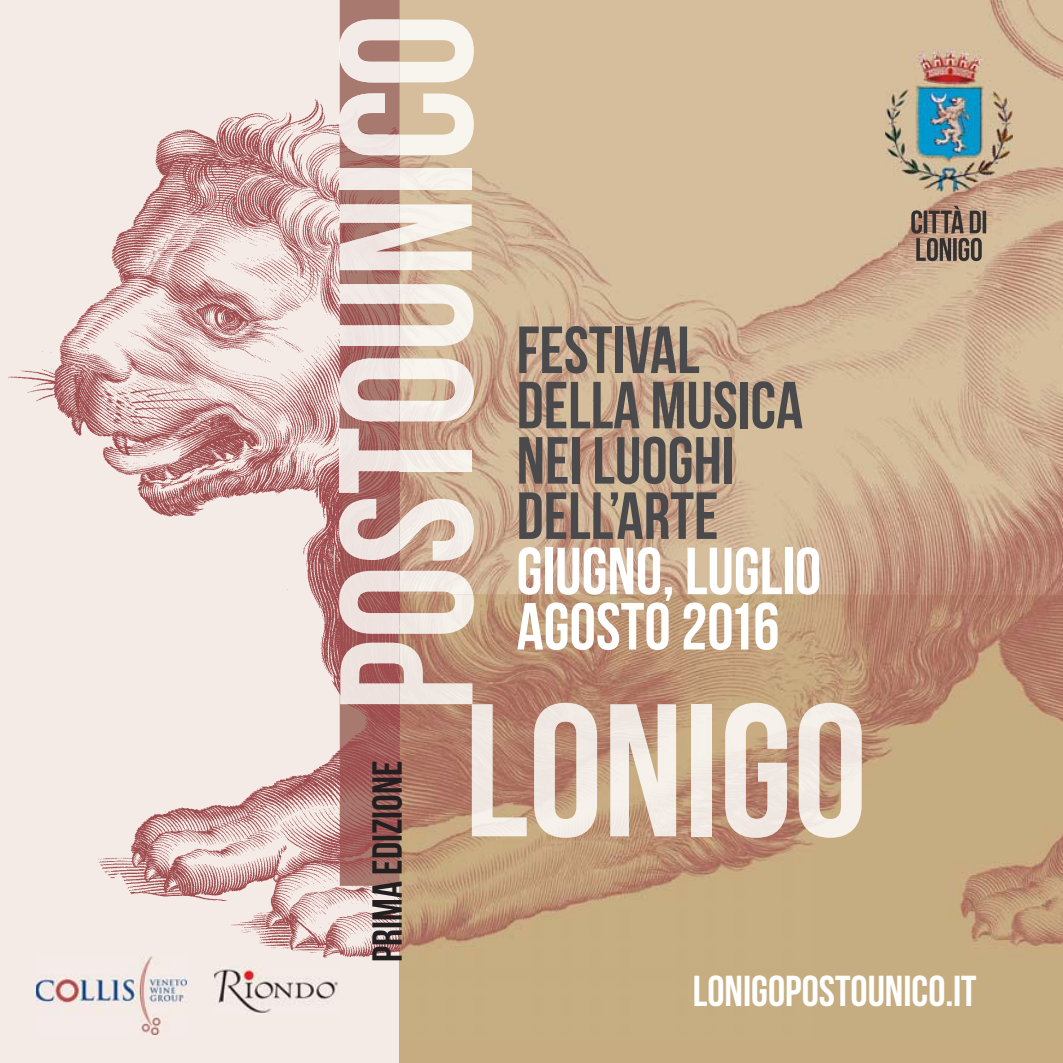
<style>
.page{position:relative;width:1063px;height:1063px;background:#fff}
.page>*{position:absolute;margin:0;border:0;box-sizing:border-box;transform-origin:0 0}
.t1{font:700 66.5px/55.2px "Bebas Neue";color:#4a4a4c}
.t2{font:700 66.5px/55.2px "Bebas Neue";color:#fff}
.t3{font:700 43.25px "Bebas Neue";color:#fff}
.t4{font:700 42px "Bebas Neue";color:#231f20}
</style>
<div class="page">
<div style="left:0;top:0;width:400px;height:1063px;background:#f4ebe6"></div>
<div style="left:400px;top:0;width:663px;height:1063px;background:#c7ac81"></div>
<img style="left:400px;top:594px;width:663px;height:358px">
<img style="left:400px;top:0;width:415px;height:594px">
<img style="left:815px;top:0;width:248px;height:82px">
<img style="left:815px;top:82px;width:84px;height:512px">
<img style="left:983px;top:82px;width:80px;height:512px">
<img style="left:899px;top:192px;width:84px;height:402px">
<img style="left:8px;top:0;width:392px;height:1040px">
<img style="left:214px;top:967px;width:123px;height:46px">
<img style="left:36px;top:957px;width:150px;height:77px">
<img style="left:340px;top:643px;width:132px;height:61px">
<img style="left:441px;top:594px;width:33px;height:40px">
<img style="left:400px;top:571px;width:73px;height:23px">
<svg style="left:339px;top:593px;width:1px;height:18px"></svg>
<img style="left:340px;top:571px;width:60px;height:63px">
<img style="left:340px;top:499px;width:134px;height:62px">
<svg style="left:339px;top:521px;width:1px;height:17px"></svg>
<div style="left:400px;top:450px;width:72px;height:21px;background:#f5efea"></div>
<img style="left:340px;top:429px;width:60px;height:64px">
<img style="left:441px;top:358px;width:33px;height:63px">
<svg style="left:339px;top:381px;width:1px;height:18px"></svg>
<img style="left:340px;top:358px;width:60px;height:63px">
<img style="left:440px;top:284px;width:33px;height:62px">
<img style="left:340px;top:284px;width:60px;height:62px">
<img style="left:340px;top:204px;width:132px;height:66px">
<div style="left:341px;top:169px;width:131px;height:20px;background:#f4ede9"></div>
<svg style="left:340px;top:169px;width:1px;height:20px"></svg>
<img style="left:441px;top:93px;width:33px;height:62px">
<svg style="left:339px;top:115px;width:1px;height:18px"></svg>
<img style="left:340px;top:93px;width:60px;height:62px">
<img style="left:441px;top:19px;width:33px;height:63px">
<svg style="left:339px;top:42px;width:1px;height:18px"></svg>
<img style="left:340px;top:19px;width:60px;height:63px">
<img style="left:472px;top:704px;width:55px;height:132px">
<img style="left:534px;top:703px;width:63px;height:135px">
<img style="left:610px;top:704px;width:66px;height:132px">
<div style="left:691px;top:704px;width:21px;height:132px;background:#f4eee8"></div>
<img style="left:725px;top:703px;width:62px;height:135px">
<img style="left:799px;top:703px;width:63px;height:135px">
<img style="left:885px;top:50px;width:128px;height:142px">
<svg style="left:911px;top:206px;width:75px;height:55px"></svg>
<p class="t4" style="left:363px;top:962px;width:202px;rotate:-90deg">PRIMA EDIZIONE</p>
<p class="t1" style="left:517px;top:322px;width:288px">FESTIVAL<br>DELLA MUSICA<br>NEI LUOGHI<br>DELL’ARTE</p>
<p class="t2" style="left:517px;top:544px;width:306px">GIUGNO, LUGLIO<br>AGOSTO 2016</p>
<p class="t3" style="left:693px;top:965px;width:285px">LONIGOPOSTOUNICO.IT</p>
</div>
